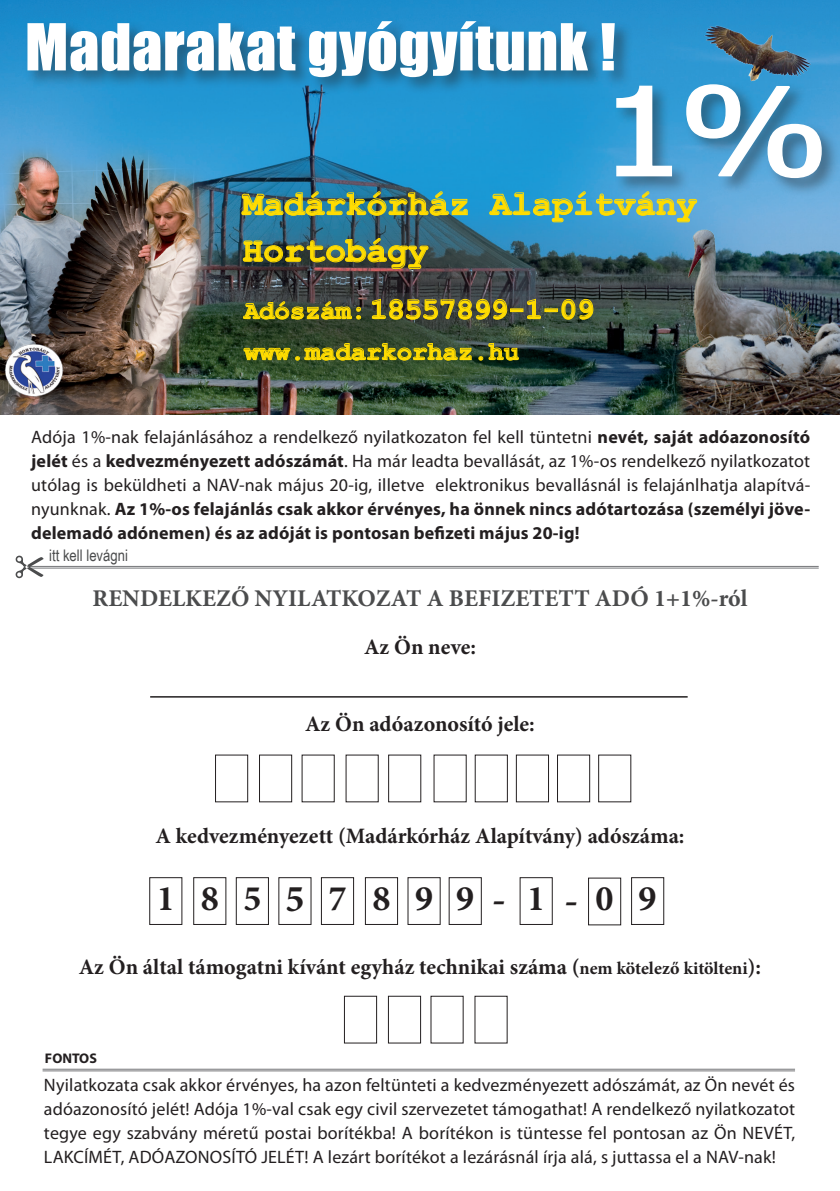
<style>
.page{position:relative;width:840px;height:1191px;background:#fff}
.page>*{position:absolute;margin:0;border:0;box-sizing:border-box;transform-origin:0 0}
.t1{font:122px "Tahoma";color:#fff;scale:1.25 1}
.t2{font:59.8px "Impact";letter-spacing:.01em;color:#fff}
.t3{font:700 36px "Minion Pro";letter-spacing:.69em;color:#231f20}
.t4{font:700 34.4px "Courier New";color:#ffdc01}
.t5{font:700 29.6px "Courier New";letter-spacing:-.02em;color:#ffdc01}
.t6{font:700 25.4px "Courier New";color:#ffdc01}
.t7{font:700 24px "Minion Pro";color:#4b4c4d}
.t8{font:700 22px "Minion Pro";color:#231f20}
.t9{font:18px/24px "Myriad Pro";letter-spacing:.01em;color:#231f20;text-align:justify}
.t10{font:16px "Arial Narrow";color:#4b4c4d}
.t11{font:700 14px "Myriad Pro";color:#231f20}
.s1{font-size:25.4px}
.s2{font-weight:700}
.s3{font-size:38px}
.s4{font-size:40px}
.s5{font-size:18px}
</style>
<div class="page">
<div style="left:149px;top:877px;width:33px;height:48px;border:1px solid #231f20"></div>
<div style="left:193px;top:877px;width:33px;height:48px;border:1px solid #231f20"></div>
<div style="left:236px;top:877px;width:33px;height:48px;border:1px solid #231f20"></div>
<div style="left:278px;top:877px;width:33px;height:48px;border:1px solid #231f20"></div>
<div style="left:321px;top:877px;width:33px;height:48px;border:1px solid #231f20"></div>
<div style="left:365px;top:877px;width:33px;height:48px;border:1px solid #231f20"></div>
<div style="left:407px;top:877px;width:33px;height:48px;border:1px solid #231f20"></div>
<div style="left:448px;top:877px;width:33px;height:48px;border:1px solid #231f20"></div>
<div style="left:519px;top:877px;width:33px;height:48px;border:1px solid #231f20"></div>
<div style="left:587px;top:877px;width:34px;height:48px;border:1px solid #231f20"></div>
<div style="left:630px;top:877px;width:34px;height:48px;border:1px solid #231f20"></div>
<hr style="left:27px;top:568px;width:791px;height:1px;background:#757679">
<hr style="left:27px;top:566px;width:791px;height:1px;background:#757679">
<svg style="left:16px;top:555px;width:28px;height:23px"></svg>
<img style="left:0;top:0;width:839px;height:414px">
<img style="left:0;top:121px;width:215px;height:293px">
<img style="left:675px;top:221px;width:164px;height:193px">
<img style="left:5px;top:343px;width:58px;height:53px">
<img style="left:702px;top:23px;width:110px;height:57px">
<div style="left:24px;top:18px;width:609px;height:78px;background:#231f20;opacity:.44"></div>
<div style="left:613px;top:80px;width:226px;height:117px;background:#231f20;opacity:.44"></div>
<svg style="left:615px;top:85px;width:57px;height:92px"></svg>
<svg style="left:685px;top:83px;width:137px;height:96px"></svg>
<img style="left:241px;top:191px;width:227px;height:25px">
<svg style="left:488px;top:191px;width:209px;height:32px"></svg>
<img style="left:242px;top:237px;width:187px;height:32px">
<svg style="left:242px;top:301px;width:119px;height:19px"></svg>
<svg style="left:371px;top:298px;width:136px;height:22px"></svg>
<div style="left:510px;top:308px;width:13px;height:4px;border:1px solid #ffdc01"></div>
<svg style="left:526px;top:298px;width:15px;height:22px"></svg>
<div style="left:544px;top:308px;width:13px;height:4px;border:1px solid #ffdc01"></div>
<svg style="left:561px;top:298px;width:32px;height:22px"></svg>
<svg style="left:243px;top:343px;width:276px;height:18px"></svg>
<hr style="left:43px;top:1070px;width:751px;height:1px;background:#757679">
<hr style="left:43px;top:1068px;width:751px;height:1px;background:#757679">
<div style="left:344px;top:995px;width:33px;height:48px;border:1px solid #231f20"></div>
<div style="left:387px;top:995px;width:34px;height:48px;border:1px solid #231f20"></div>
<hr style="left:150px;top:696px;width:537px;height:1px;background:#231f20">
<div style="left:215px;top:754px;width:33px;height:48px;border:1px solid #231f20"></div>
<div style="left:259px;top:754px;width:33px;height:48px;border:1px solid #231f20"></div>
<div style="left:388px;top:754px;width:33px;height:48px;border:1px solid #231f20"></div>
<div style="left:515px;top:754px;width:33px;height:48px;border:1px solid #231f20"></div>
<div style="left:597px;top:754px;width:34px;height:48px;border:1px solid #231f20"></div>
<div style="left:556px;top:754px;width:34px;height:48px;border:1px solid #231f20"></div>
<h2 class="t2" style="left:25px;top:1px;width:592px">Madarakat gyógyítunk !</h2>
<h1 class="t1" style="left:600px;top:49px;width:184px">1 %</h1>
<h3 class="t4" style="left:242px;top:183px;width:456px">Madárkórház Alapítvány</h3>
<h3 class="t4" style="left:242px;top:229px;width:187px">Hortobágy</h3>
<h3 class="t5" style="left:244px;top:291px;width:352px"><span class="s1">Adószám:</span> 18557899-1-09</h3>
<h3 class="t6" style="left:244px;top:336px;width:276px">www.madarkorhaz.hu</h3>
<p class="t9" style="left:31px;top:425px;width:780px">Adója 1%-nak felajánlásához a rendelkező nyilatkozaton fel kell tüntetni <span class="s2">nevét, saját adóazonosító jelét</span> és a <span class="s2">kedvezményezett adószámát</span>. Ha már leadta bevallását, az 1%-os rendelkező nyilatkozatot utólag is beküldheti a NAV-nak május 20-ig, illetve elektronikus bevallásnál is felajánlhatja alapítvá&shy;nyunknak. <span class="s2">Az 1%-os felajánlás csak akkor érvényes, ha önnek nincs adótartozása (személyi jöve&shy;delemadó adónemen) és az adóját is pontosan befizeti május 20-ig!</span></p>
<p class="t10" style="left:49px;top:543px;width:80px">itt kell levágni</p>
<h3 class="t7" style="left:92px;top:581px;width:656px">RENDELKEZŐ NYILATKOZAT A BEFIZETETT ADÓ 1+1%-ról</h3>
<p class="t8" style="left:364px;top:631px;width:113px">Az Ön neve:</p>
<p class="t8" style="left:305px;top:708px;width:231px">Az Ön adóazonosító jele:</p>
<p class="t8" style="left:155px;top:820px;width:530px">A kedvezményezett (Madárkórház Alapítvány) adószáma:</p>
<h3 class="t3" style="left:157px;top:873px;width:501px">185<span class="s3">5</span>7899<span class="s4">-</span>1<span class="s4">-</span>09</h3>
<p class="t8" style="left:79px;top:951px;width:683px">Az Ön által támogatni kívánt egyház technikai száma (<span class="s5">nem kötelező kitölteni</span>):</p>
<p class="t11" style="left:45px;top:1048px;width:53px">FONTOS</p>
<p class="t9" style="left:44px;top:1072px;width:752px">Nyilatkozata csak akkor érvényes, ha azon feltünteti a kedvezményezett adószámát, az Ön nevét és adóazonosító jelét! Adója 1%-val csak egy civil szervezetet támogathat! A rendelkező nyilatkozatot tegye egy szabvány méretű postai borítékba! A borítékon is tüntesse fel pontosan az Ön NEVÉT, LAKCÍMÉT, ADÓAZONOSÍTÓ JELÉT! A lezárt borítékot a lezárásnál írja alá, s juttassa el a NAV-nak!</p>
</div>
